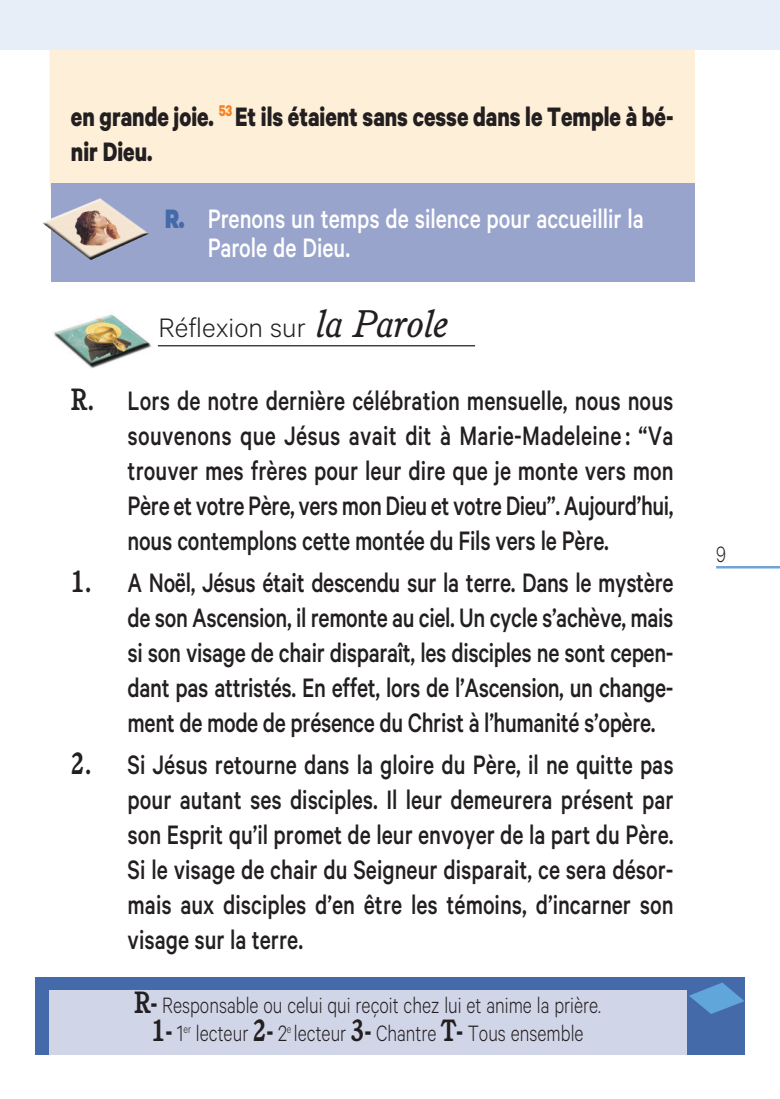
<style>
.page{position:relative;width:780px;height:1099px;background:#fff}
.page>*{position:absolute;margin:0;border:0;box-sizing:border-box;transform-origin:0 0}
.t1{font:500 30px/35px "Calibre";letter-spacing:-.01em;color:#231f20;text-align:justify;scale:.8 1}
.t2{font:700 30px/35px "Calibre";color:#231f20;scale:.8 1}
.t3{font:500 30px/28.8px "Calibre";color:#fff;scale:.8 1}
.t4{font:300 30px "Calibre";color:#231f20}
.t5{font:300 25px/27.5px "Calibre";color:#231f20;text-align:center;scale:.8 1}
.s1{font-weight:900;color:#446aaa}
.s2{font-family:"Cushing";font-weight:400;font-style:italic;font-size:37.5px}
.s3{font-family:"Cushing";font-weight:700}
.s4{font-family:"Cushing";font-weight:700;font-size:30px}
</style>
<div class="page">
<div style="left:50px;top:50px;width:644px;height:143px;background:#feefd8"></div>
<div style="left:52px;top:183px;width:642px;height:98px;background:#99a4cd"></div>
<img style="left:42px;top:199px;width:107px;height:60px">
<img style="left:54px;top:314px;width:98px;height:54px">
<hr style="left:158px;top:345px;width:317px;height:1px;background:#231f20">
<div style="left:35px;top:976px;width:709px;height:78px;background:#446aaa"></div>
<div style="left:49px;top:990px;width:637px;height:64px;background:#d1d5e8"></div>
<svg style="left:689px;top:982px;width:55px;height:31px"></svg>
<div style="left:0;top:0;width:780px;height:50px;background:#e7eef8"></div>
<hr style="left:716px;top:566px;width:64px;height:2px;background:#71a3d6">
<p class="t2" style="left:71px;top:98px;width:754px">en grande joie. <sup>53</sup> Et ils étaient sans cesse dans le Temple à bé&shy;nir Dieu.</p>
<p class="t3" style="left:208px;top:204px;width:547px;text-indent:-43px"><span class="s1">R.</span> Prenons un temps de silence pour accueillir la<br>Parole de Dieu.</p>
<p class="t4" style="left:158px;top:310px;width:292px">Réflexion sur <span class="s2">la Parole</span></p>
<p class="t1" style="left:128px;top:382px;width:684px;text-indent:-57px"><span class="s3">R.</span> Lors de notre dernière célébration mensuelle, nous nous souvenons que Jésus avait dit à Marie-Madeleine : “Va trouver mes frères pour leur dire que je monte vers mon Père et votre Père, vers mon Dieu et votre Dieu”. Aujourd’hui, nous contemplons cette montée du Fils vers le Père.</p>
<p class="t1" style="left:128px;top:564px;width:684px;text-indent:-57px"><span class="s3">1.</span> A Noël, Jésus était descendu sur la terre. Dans le mystère de son Ascension, il remonte au ciel. Un cycle s’achève, mais si son visage de chair disparaît, les disciples ne sont cepen&shy;dant pas attristés. En effet, lors de l’Ascension, un change&shy;ment de mode de présence du Christ à l’humanité s’opère.</p>
<p class="t1" style="left:128px;top:746px;width:684px;text-indent:-57px"><span class="s3">2.</span> Si Jésus retourne dans la gloire du Père, il ne quitte pas pour autant ses disciples. Il leur demeurera présent par son Esprit qu’il promet de leur envoyer de la part du Père.<br>Si le visage de chair du Seigneur disparait, ce sera désor&shy;mais aux disciples d’en être les témoins, d’incarner son visage sur la terre.</p>
<p class="t5" style="left:134px;top:990px;width:585px"><span class="s4">R-</span> Responsable ou celui qui reçoit chez lui et anime la prière.<br><span class="s4">1-</span> 1<sup>er</sup> lecteur <span class="s4">2-</span> 2<sup>e</sup> lecteur <span class="s4">3-</span> Chantre <span class="s4">T-</span> Tous ensemble</p>
<p class="t5" style="left:716px;top:539px;width:14px">9</p>
</div>
